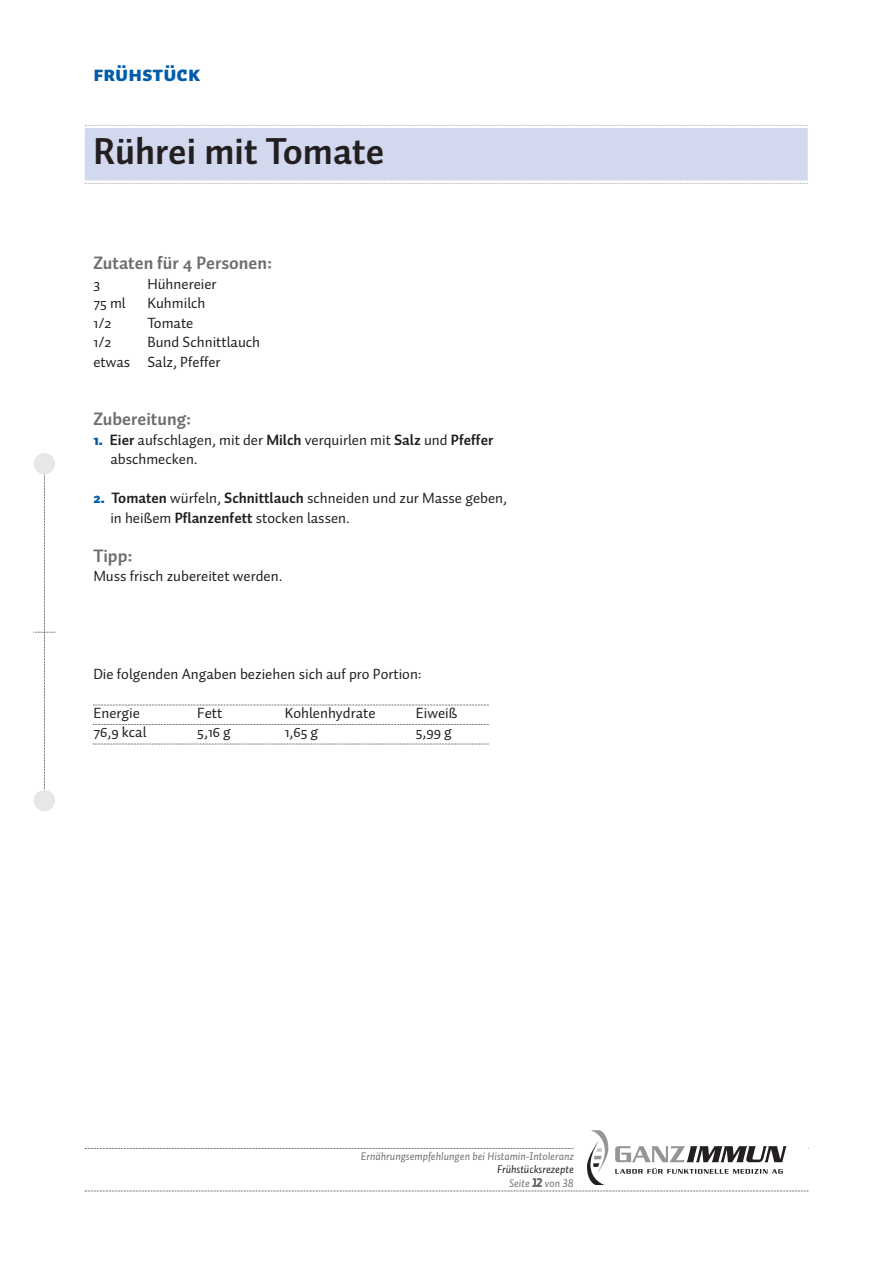
<style>
.page{position:relative;width:893px;height:1263px;background:#fff}
.page>*{position:absolute;margin:0;border:0;box-sizing:border-box;transform-origin:0 0}
.t1{font:700 37.5px "Auto 1";color:#231f20}
.t2{font:21px "Auto 1 Black Sm Cp";color:#005daa}
.t3{font:700 18px "Auto 1";color:#6c6e70}
.t4{font:15px/19.5px "Auto 1";color:#231f20}
.t5{font:11.25px "Auto 1 Italic LF";color:#6c6e70}
.t6{font:11.25px "Auto 1 Italic LF";color:#231f20}
.s1{font-weight:900;color:#005daa}
.s2{font-weight:700}
</style>
<div class="page">
<svg style="left:85px;top:1130px;width:724px;height:61px"></svg>
<div style="left:34px;top:790px;width:21px;height:21px;background:#e6e7e8;border-radius:50%"></div>
<div style="left:34px;top:453px;width:21px;height:21px;background:#e6e7e8;border-radius:50%"></div>
<svg style="left:33px;top:467px;width:23px;height:324px"></svg>
<svg style="left:93px;top:705px;width:396px;height:1px"></svg>
<svg style="left:93px;top:724px;width:396px;height:1px"></svg>
<svg style="left:93px;top:744px;width:396px;height:1px"></svg>
<svg style="left:85px;top:125px;width:723px;height:1px"></svg>
<div style="left:85px;top:128px;width:723px;height:53px;background:#d2d9ee"></div>
<svg style="left:85px;top:183px;width:723px;height:1px"></svg>
<h2 class="t2" style="left:93px;top:61px;width:109px">Frühstück</h2>
<h1 class="t1" style="left:93px;top:137px;width:293px">Rührei mit Tomate</h1>
<p class="t3" style="left:93px;top:256px;width:180px">Zutaten für 4 Personen:</p>
<p class="t4" style="left:93px;top:275px;width:8px">3</p>
<p class="t4" style="left:147px;top:275px;width:71px">Hühnereier</p>
<p class="t4" style="left:93px;top:295px;width:34px">75 ml</p>
<p class="t4" style="left:147px;top:295px;width:60px">Kuhmilch</p>
<p class="t4" style="left:93px;top:314px;width:20px">1/2</p>
<p class="t4" style="left:147px;top:314px;width:48px">Tomate</p>
<p class="t4" style="left:93px;top:334px;width:20px">1/2</p>
<p class="t4" style="left:93px;top:334px;width:168px;text-indent:54px">Bund Schnittlauch etwas Salz, Pfeffer</p>
<p class="t3" style="left:93px;top:412px;width:100px">Zubereitung:</p>
<p class="t4" style="left:110px;top:431px;width:384px;text-indent:-17px"><span class="s1">1.</span> <span class="s2">Eier</span> aufschlagen, mit der <span class="s2">Milch</span> verquirlen mit <span class="s2">Salz</span> und <span class="s2">Pfeffer </span>abschmecken.</p>
<p class="t4" style="left:110px;top:490px;width:398px;text-indent:-17px"><span class="s1">2.</span> <span class="s2">Tomaten</span> würfeln, <span class="s2">Schnittlauch</span> schneiden und zur Masse geben, in heißem <span class="s2">Pflanzenfett</span> stocken lassen.</p>
<p class="t3" style="left:93px;top:549px;width:41px">Tipp:</p>
<p class="t4" style="left:93px;top:568px;width:191px">Muss frisch zubereitet werden.</p>
<p class="t4" style="left:93px;top:665px;width:330px">Die folgenden Angaben beziehen sich auf pro Portion:</p>
<p class="t4" style="left:93px;top:704px;width:48px">Energie</p>
<p class="t4" style="left:197px;top:704px;width:27px">Fett</p>
<p class="t4" style="left:285px;top:704px;width:92px">Kohlenhydrate</p>
<p class="t4" style="left:416px;top:704px;width:43px">Eiweiß</p>
<p class="t4" style="left:93px;top:724px;width:55px">76,9 kcal</p>
<p class="t4" style="left:197px;top:724px;width:35px">5,16 g</p>
<p class="t4" style="left:285px;top:724px;width:35px">1,65 g</p>
<p class="t4" style="left:416px;top:724px;width:38px">5,99 g</p>
<p class="t5" style="left:361px;top:1152px;width:214px">Ernährungsempfehlungen bei Histamin-Intoleranz</p>
<p class="t6" style="left:497px;top:1165px;width:78px">Frühstücksrezepte</p>
<p class="t5" style="left:509px;top:1179px;width:66px">Seite 12 von 38</p>
</div>
